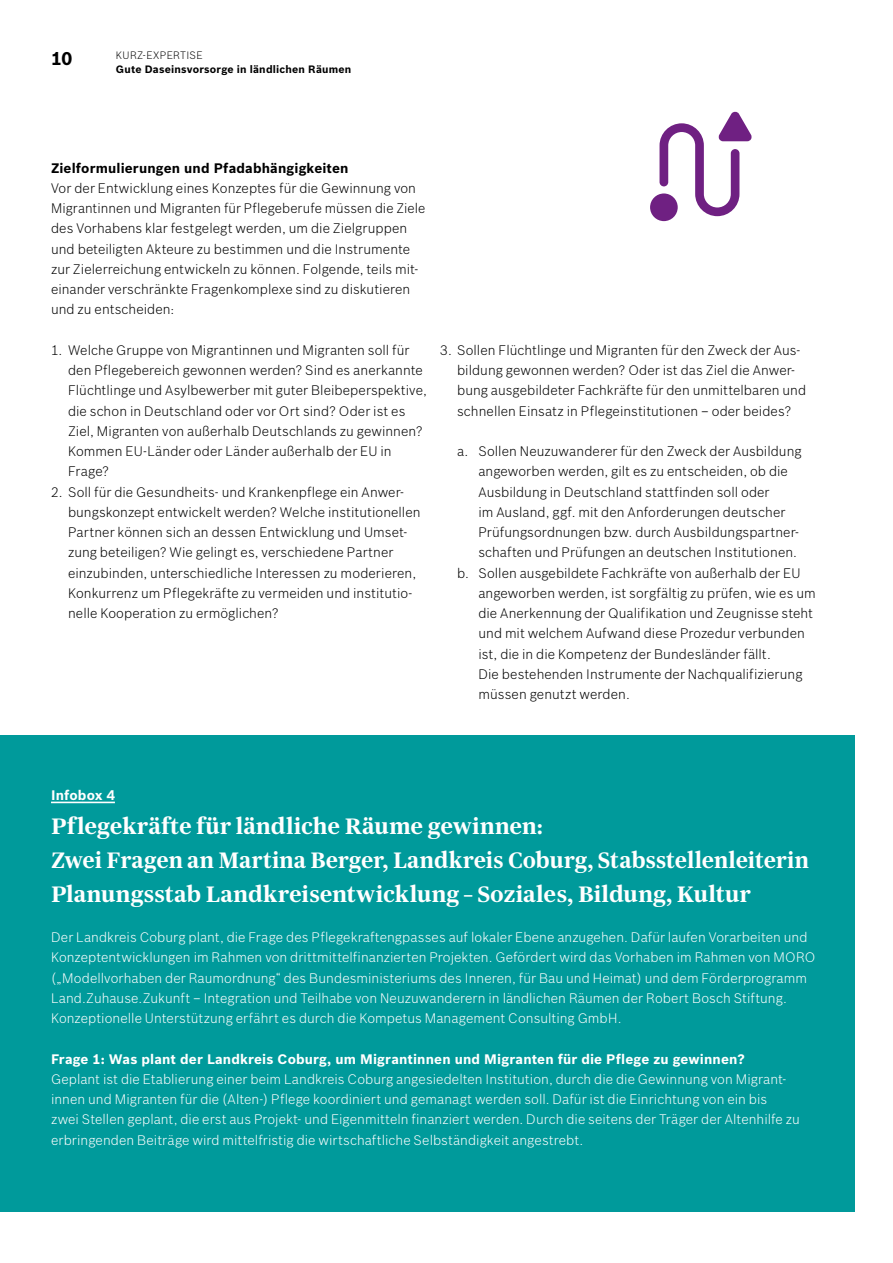
<style>
.page{position:relative;width:893px;height:1263px;background:#fff}
.page>*{position:absolute;margin:0;border:0;box-sizing:border-box;transform-origin:0 0}
.t1{font:700 22.5px/33.8px "Bosch Serif";letter-spacing:-.005em;color:#fff}
.t2{font:700 18px "Bosch Sans";color:#000}
.t3{font:300 13.5px/20.2px "Bosch Sans";letter-spacing:.005em;color:#000}
.t4{font:300 13.5px/20.2px "Bosch Sans";letter-spacing:.005em;color:#fff}
.t5{font:700 13.5px "Bosch Sans";letter-spacing:.01em;color:#fff}
.t6{font:700 13.5px "Bosch Sans";letter-spacing:.01em;color:#000}
.t7{font:700 10.5px "Bosch Sans";letter-spacing:.02em;color:#000}
.t8{font:300 10.5px "Bosch Sans";letter-spacing:.025em;color:#000}
</style>
<div class="page">
<div style="left:0;top:736px;width:855px;height:476px;background:#009a9b"></div>
<div style="left:650px;top:193px;width:28px;height:28px;background:#6f2082;border-radius:50%"></div>
<svg style="left:659px;top:111px;width:93px;height:105px"></svg>
<hr style="left:51px;top:802px;width:64px;height:1px;background:#fff">
<h2 class="t2" style="left:51px;top:47px;width:23px">10</h2>
<p class="t8" style="left:116px;top:49px;width:89px">KURZ-EXPERTISE</p>
<p class="t7" style="left:116px;top:63px;width:237px">Gute Daseinsvorsorge in ländlichen Räumen</p>
<p class="t6" style="left:51px;top:159px;width:299px">Zielformulierungen und Pfadabhängigkeiten</p>
<p class="t3" style="left:51px;top:178px;width:376px">Vor der Entwicklung eines Konzeptes für die Gewinnung von Migrantinnen und Migranten für Pflegeberufe müssen die Ziele des Vorhabens klar festgelegt werden, um die Zielgruppen und beteiligten Akteure zu bestimmen und die Instrumente zur Zielerreichung entwickeln zu können. Folgende, teils mit&shy;einander verschränkte Fragenkomplexe sind zu diskutieren und zu entscheiden:</p>
<p class="t3" style="left:68px;top:340px;width:360px;text-indent:-17px">1. Welche Gruppe von Migrantinnen und Migranten soll für den Pflegebereich gewonnen werden? Sind es anerkannte Flüchtlinge und Asylbewerber mit guter Bleibeperspektive, die schon in Deutschland oder vor Ort sind? Oder ist es Ziel, Migranten von außerhalb Deutschlands zu gewinnen?<br>Kommen EU-Länder oder Länder außerhalb der EU in Frage?</p>
<p class="t3" style="left:68px;top:481px;width:354px;text-indent:-17px">2. Soll für die Gesundheits- und Krankenpflege ein Anwer&shy;bungskonzept entwickelt werden? Welche institutionellen Partner können sich an dessen Entwicklung und Umset&shy;zung beteiligen? Wie gelingt es, verschiedene Partner einzubinden, unterschiedliche Interessen zu moderieren, Konkurrenz um Pflegekräfte zu vermeiden und institutio&shy;nelle Kooperation zu ermöglichen?</p>
<p class="t3" style="left:457px;top:340px;width:351px;text-indent:-17px">3. Sollen Flüchtlinge und Migranten für den Zweck der Aus&shy;bildung gewonnen werden? Oder ist das Ziel die Anwer&shy;bung ausgebildeter Fachkräfte für den unmittelbaren und schnellen Einsatz in Pflegeinstitutionen – oder beides?</p>
<p class="t3" style="left:457px;top:441px;width:346px">a. Sollen Neuzuwanderer für den Zweck der Ausbildung</p>
<p class="t3" style="left:478px;top:461px;width:311px">angeworben werden, gilt es zu entscheiden, ob die</p>
<p class="t3" style="left:478px;top:481px;width:293px">Ausbildung in Deutschland stattfinden soll oder</p>
<p class="t3" style="left:478px;top:502px;width:308px">im Ausland, ggf. mit den Anforderungen deutscher</p>
<p class="t3" style="left:478px;top:522px;width:322px">Prüfungsordnungen bzw. durch Ausbildungspartner-</p>
<p class="t3" style="left:478px;top:542px;width:320px">schaften und Prüfungen an deutschen Institutionen.</p>
<p class="t3" style="left:457px;top:562px;width:345px">b. Sollen ausgebildete Fachkräfte von außerhalb der EU</p>
<p class="t3" style="left:478px;top:583px;width:339px">angeworben werden, ist sorgfältig zu prüfen, wie es um</p>
<p class="t3" style="left:478px;top:603px;width:336px">die Anerkennung der Qualifikation und Zeugnisse steht</p>
<p class="t3" style="left:478px;top:623px;width:328px">und mit welchem Aufwand diese Prozedur verbunden</p>
<p class="t3" style="left:478px;top:643px;width:294px">ist, die in die Kompetenz der Bundesländer fällt.</p>
<p class="t3" style="left:478px;top:664px;width:326px">Die bestehenden Instrumente der Nachqualifizierung</p>
<p class="t3" style="left:478px;top:684px;width:153px">müssen genutzt werden.</p>
<p class="t5" style="left:51px;top:787px;width:65px">Infobox 4</p>
<h1 class="t1" style="left:51px;top:809px;width:760px">Pflegekräfte für ländliche Räume gewinnen:<br>Zwei Fragen an Martina Berger, Landkreis Coburg, Stabsstellenleiterin<br>Planungsstab Landkreisentwicklung – Soziales, Bildung, Kultur</h1>
<p class="t4" style="left:51px;top:927px;width:766px">Der Landkreis Coburg plant, die Frage des Pflegekraftengpasses auf lokaler Ebene anzugehen. Dafür laufen Vorarbeiten und Konzeptentwicklungen im Rahmen von drittmittelfinanzierten Projekten. Gefördert wird das Vorhaben im Rahmen von MORO („Modellvorhaben der Raumordnung“ des Bundesministeriums des Inneren, für Bau und Heimat) und dem Förderprogramm Land.Zuhause.Zukunft – Integration und Teilhabe von Neuzuwanderern in ländlichen Räumen der Robert Bosch Stiftung.<br>Konzeptionelle Unterstützung erfährt es durch die Kompetus Management Consulting GmbH.</p>
<p class="t5" style="left:51px;top:1050px;width:695px">Frage 1: Was plant der Landkreis Coburg, um Migrantinnen und Migranten für die Pflege zu gewinnen?</p>
<p class="t4" style="left:51px;top:1069px;width:750px">Geplant ist die Etablierung einer beim Landkreis Coburg angesiedelten Institution, durch die die Gewinnung von Migrant&shy;innen und Migranten für die (Alten-) Pflege koordiniert und gemanagt werden soll. Dafür ist die Einrichtung von ein bis<br>zwei Stellen geplant, die erst aus Projekt- und Eigenmitteln finanziert werden. Durch die seitens der Träger der Altenhilfe zu erbringenden Beiträge wird mittelfristig die wirtschaftliche Selbständigkeit angestrebt.</p>
</div>
